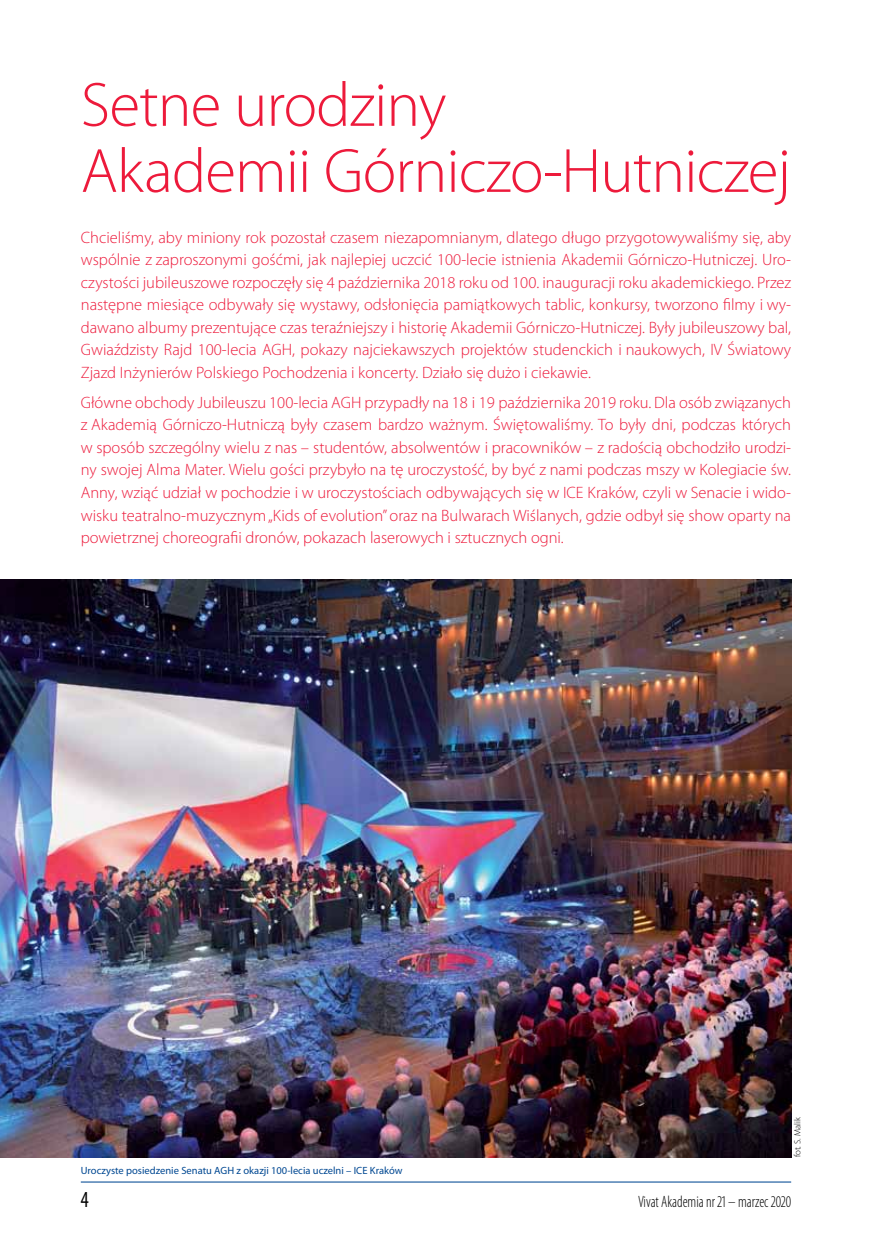
<style>
.page{position:relative;width:872px;height:1242px;background:#fff}
.page>*{position:absolute;margin:0;border:0;box-sizing:border-box;transform-origin:0 0}
.t1{font:300 63px/66px "Myriad Pro";letter-spacing:-.015em;color:#ed1a3b}
.t2{font:condensed 23.1px "Myriad Pro";color:#000;scale:.91 1}
.t3{font:300 16.5px/22.5px "Myriad Pro";color:#ed1a3b;text-align:justify}
.t4{font:300 condensed 16.5px "Myriad Pro";color:#000;scale:.91 1}
.t5{font:10.5px "Myriad Pro";color:#004892}
.t6{font:300 9px "Myriad Pro";color:#000}
</style>
<div class="page">
<hr style="left:81px;top:1181px;width:710px;height:1px;background:#004892">
<img style="left:0;top:580px;width:791px;height:577px">
<h1 class="t1" style="left:81px;top:73px;width:711px">Setne urodziny<br>Akademii Górniczo-Hutniczej</h1>
<p class="t3" style="left:81px;top:226px;width:712px">Chcieliśmy, aby miniony rok pozostał czasem niezapomnianym, dlatego długo przygotowywaliśmy się, aby wspólnie z zaproszonymi gośćmi, jak najlepiej uczcić 100-lecie istnienia Akademii Górniczo-Hutniczej. Uro&shy;czystości jubileuszowe rozpoczęły się 4 października 2018 roku od 100. inauguracji roku akademickiego. Przez następne miesiące odbywały się wystawy, odsłonięcia pamiątkowych tablic, konkursy, tworzono filmy i wy&shy;dawano albumy prezentujące czas teraźniejszy i historię Akademii Górniczo-Hutniczej. Były jubileuszowy bal, Gwiaździsty Rajd 100-lecia AGH, pokazy najciekawszych projektów studenckich i naukowych, IV Światowy Zjazd Inżynierów Polskiego Pochodzenia i koncerty. Działo się dużo i ciekawie.</p>
<p class="t3" style="left:81px;top:391px;width:712px">Główne obchody Jubileuszu 100-lecia AGH przypadły na 18 i 19 października 2019 roku. Dla osób związanych z Akademią Górniczo-Hutniczą były czasem bardzo ważnym. Świętowaliśmy. To były dni, podczas których w sposób szczególny wielu z nas – studentów, absolwentów i pracowników – z radością obchodziło urodzi&shy;ny swojej Alma Mater. Wielu gości przybyło na tę uroczystość, by być z nami podczas mszy w Kolegiacie św.<br>Anny, wziąć udział w pochodzie i w uroczystościach odbywających się w ICE Kraków, czyli w Senacie i wido&shy;wisku teatralno-muzycznym „Kids of evolution” oraz na Bulwarach Wiślanych, gdzie odbył się show oparty na powietrznej choreografii dronów, pokazach laserowych i sztucznych ogni.</p>
<p class="t5" style="left:81px;top:1164px;width:323px">Uroczyste posiedzenie Senatu AGH z okazji 100-lecia uczelni – ICE Kraków</p>
<p class="t6" style="left:792px;top:1157px;width:42px;rotate:-90deg">fot. S. Malik</p>
<h2 class="t2" style="left:81px;top:1186px;width:10px">4</h2>
<p class="t4" style="left:638px;top:1192px;width:170px">Vivat Akademia nr 21 – marzec 2020</p>
</div>
